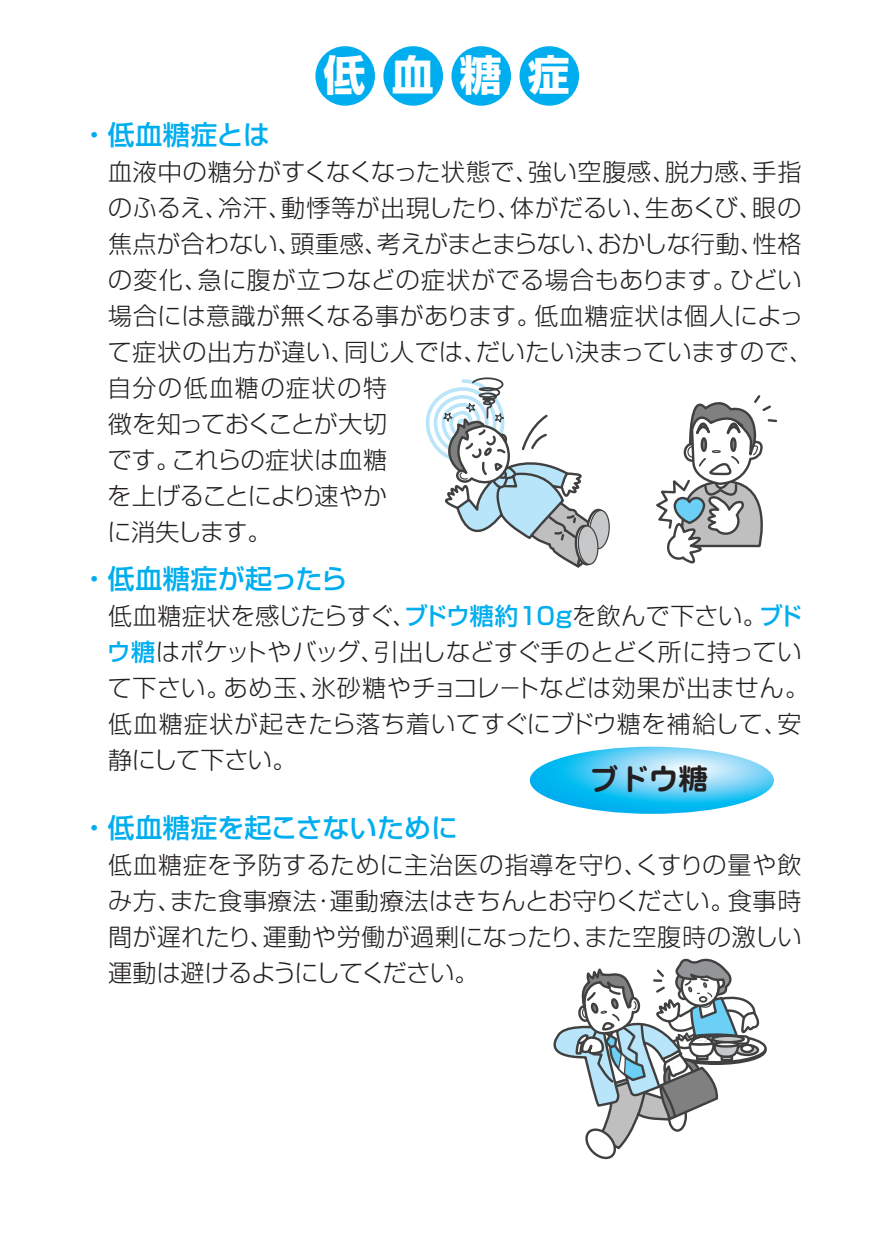
<style>
.page{position:relative;width:891px;height:1257px;background:#fff}
.page>*{position:absolute;margin:0;border:0;box-sizing:border-box;transform-origin:0 0}
.t1{font:700 42px "Shin Go";color:#fff}
.t2{font:700 29.7px "Jun 501";color:#231f20}
.t3{font:500 27px "Shin Go";letter-spacing:.01em;color:#00aeef}
.t4{font:300 24px/36px "Shin Go";letter-spacing:.015em;color:#231f20}
.s1{font-weight:500;color:#00aeef}
</style>
<div class="page">
<svg style="left:553px;top:958px;width:210px;height:202px"></svg>
<svg style="left:425px;top:377px;width:185px;height:191px"></svg>
<svg style="left:656px;top:395px;width:121px;height:169px"></svg>
<div style="left:315px;top:46px;width:60px;height:60px;background:#00aeef;border-radius:50%"></div>
<div style="left:383px;top:46px;width:60px;height:60px;background:#00aeef;border-radius:50%"></div>
<div style="left:452px;top:46px;width:59px;height:60px;background:#00aeef;border-radius:50%"></div>
<div style="left:520px;top:46px;width:59px;height:60px;background:#00aeef;border-radius:50%"></div>
<svg style="left:530px;top:747px;width:244px;height:67px;background:#58ccf4"></svg>
<h1 class="t1" style="left:324px;top:59px;width:248px">低血糖症</h1>
<p class="t3" style="left:81px;top:125px;width:191px">・ 低血糖症とは</p>
<p class="t4" style="left:107px;top:157px;width:707px">血液中の糖分がすくなくなった状態で、強い空腹感、脱力感、手指のふるえ、冷汗、動悸等が出現したり、体がだるい、生あくび、眼の焦点が合わない、頭重感、考えがまとまらない、おかしな行動、性格の変化、急に腹が立つなどの症状がでる場合もあります。ひどい場合には意識が無くなる事があります。低血糖症状は個人によって症状の出方が違い、同じ人では、だいたい決まっていますので、自分の低血糖の症状の特<br>徴を知っておくことが大切<br>です。これらの症状は血糖<br>を上げることにより速やか<br>に消失します。</p>
<p class="t3" style="left:81px;top:569px;width:268px">・ 低血糖症が起ったら</p>
<p class="t4" style="left:107px;top:601px;width:704px">低血糖症状を感じたらすぐ、<span class="s1">ブドウ糖約10g</span>を飲んで下さい。<span class="s1">ブドウ糖</span>はポケットやバッグ、引出しなどすぐ手のとどく所に持っていて下さい。あめ玉、氷砂糖やチョコレ－トなどは効果が出ません。低血糖症状が起きたら落ち着いてすぐにブドウ糖を補給して、安静にして下さい。</p>
<p class="t2" style="left:589px;top:768px;width:120px">ブドウ糖</p>
<p class="t3" style="left:81px;top:818px;width:379px">・ 低血糖症を起こさないために</p>
<p class="t4" style="left:108px;top:851px;width:695px;text-align:justify">低血糖症を予防するために主治医の指導を守り、くすりの量や飲み方、また食事療法・運動療法はきちんとお守りください。食事時間が遅れたり、運動や労働が過剰になったり、また空腹時の激しい運動は避けるようにしてください。</p>
</div>
